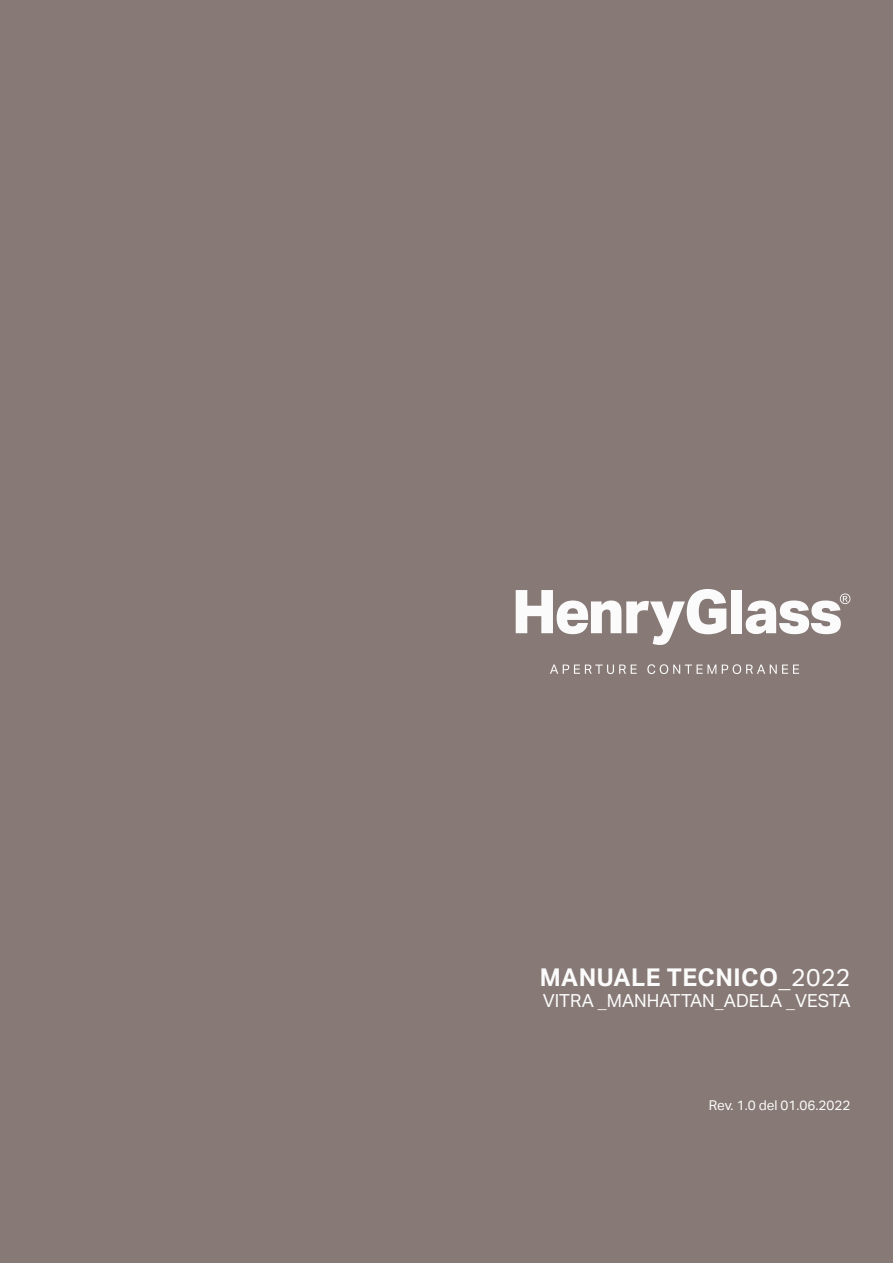
<style>
.page{position:relative;width:893px;height:1263px;background:#877975}
.page>*{position:absolute;margin:0;border:0;box-sizing:border-box;transform-origin:0 0}
.t1{font:700 24.45px "Aktiv Grotesk";letter-spacing:.02em;color:#fbfbfb}
.t2{font:18px "Aktiv Grotesk";color:#fbfbfb}
.t3{font:13.5px "Aktiv Grotesk";color:#fbfbfb}
.s1{font-weight:400}
</style>
<div class="page">
<svg style="left:516px;top:589px;width:210px;height:56px"></svg>
<div style="left:731px;top:590px;width:11px;height:43px;background:#fbfbfb"></div>
<svg style="left:550px;top:664px;width:87px;height:10px"></svg>
<svg style="left:647px;top:664px;width:69px;height:10px"></svg>
<svg style="left:722px;top:664px;width:77px;height:10px"></svg>
<svg style="left:746px;top:593px;width:104px;height:41px"></svg>
<h1 class="t1" style="left:540px;top:963px;width:312px">MANUALE TECNICO<span class="s1">_2022</span></h1>
<p class="t2" style="left:543px;top:990px;width:309px">VITRA _MANHATTAN_ADELA _VESTA</p>
<p class="t3" style="left:709px;top:1097px;width:143px">Rev. 1.0 del 01.06.2022</p>
</div>
